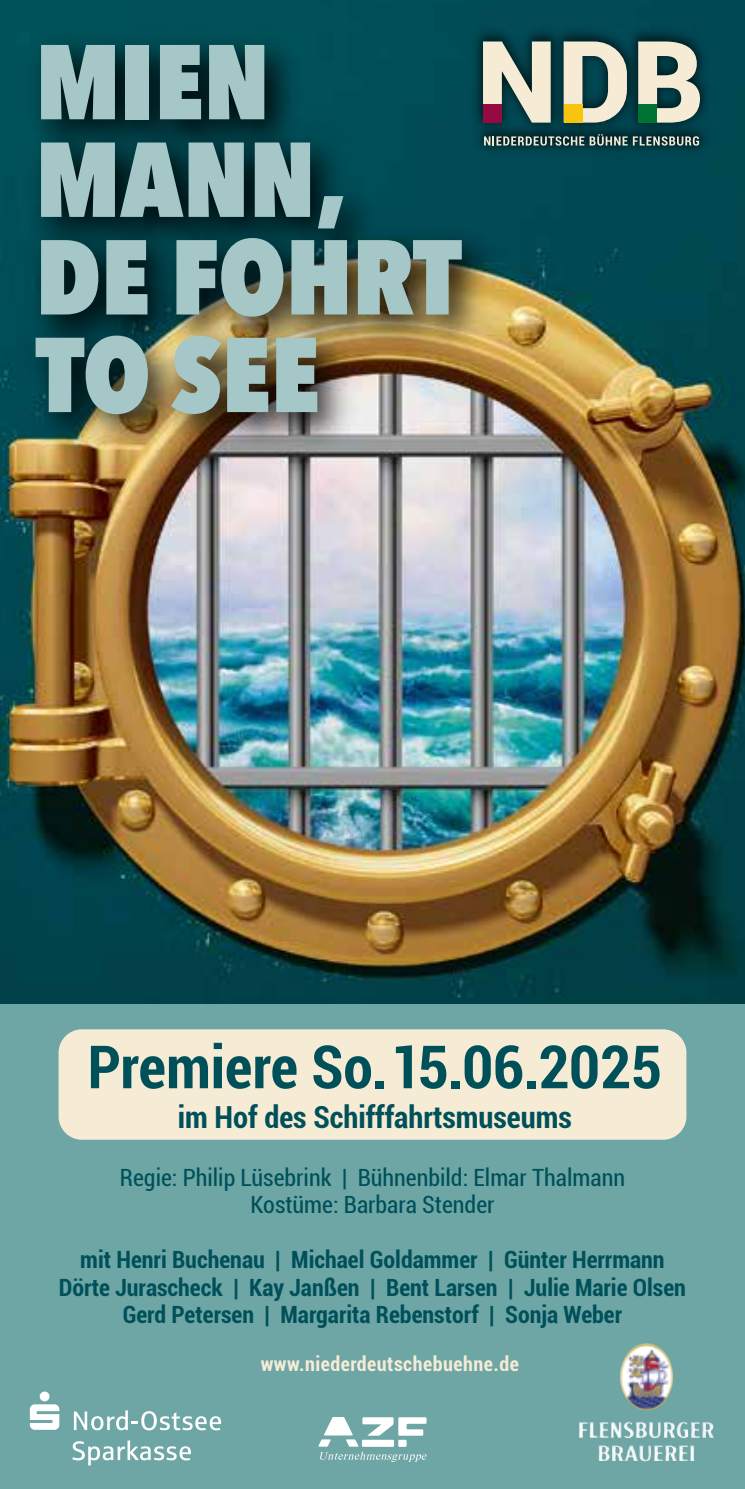
<style>
.page{position:relative;width:745px;height:1489px;background:#fff}
.page>*{position:absolute;margin:0;border:0;box-sizing:border-box;transform-origin:0 0}
.t1{font:800 105px/97.5px "Avenir Next Condensed";color:#a6c7c8}
.t2{font:700 condensed 59.5px "Roboto";letter-spacing:-.005em;color:#00505a}
.t3{font:700 condensed 30.25px "Roboto";color:#00505a}
.t4{font:700 condensed 23.75px/27.5px "Roboto";color:#00505a;text-align:center}
.t5{font:condensed 23.75px/27.5px "Roboto";color:#00505a;text-align:center}
.t6{font:700 condensed 20px "Roboto";letter-spacing:.025em;color:#f6ecd6}
</style>
<div class="page">
<img style="left:0;top:33px;width:744px;height:971px">
<div style="left:0;top:1004px;width:744px;height:484px;background:#6da6a5"></div>
<img style="left:619px;top:1343px;width:95px;height:95px">
<svg style="left:74px;top:1410px;width:147px;height:20px"></svg>
<svg style="left:72px;top:1440px;width:119px;height:25px"></svg>
<svg style="left:30px;top:1391px;width:29px;height:38px"></svg>
<div style="left:58px;top:1029px;width:628px;height:110px;background:#f6ecd6;border-radius:23px"></div>
<img style="left:600px;top:25px;width:118px;height:137px">
<svg style="left:600px;top:41px;width:26px;height:82px;background:#a0aca1"></svg>
<svg style="left:637px;top:41px;width:62px;height:82px;background:#aeb5a8"></svg>
<div style="left:637px;top:104px;width:19px;height:19px;background:#007233"></div>
<svg style="left:600px;top:134px;width:98px;height:12px"></svg>
<svg style="left:318px;top:1417px;width:108px;height:44px"></svg>
<img style="left:10px;top:5px;width:590px;height:825px">
<h1 class="t1" style="left:36px;top:32px;width:427px">MIEN<br>MANN,<br>DE FOHRT<br>TO SEE</h1>
<h2 class="t2" style="left:88px;top:1025px;width:575px">Premiere So. 15.06.2025</h2>
<p class="t3" style="left:178px;top:1095px;width:395px">im Hof des Schifffahrtsmuseums</p>
<p class="t5" style="left:120px;top:1162px;width:506px">Regie: Philip Lüsebrink | Bühnenbild: Elmar Thalmann<br>Kostüme: Barbara Stender</p>
<p class="t4" style="left:59px;top:1245px;width:628px">mit Henri Buchenau | Michael Goldammer | Günter Herrmann<br>Dörte Jurascheck | Kay Janßen | Bent Larsen | Julie Marie Olsen<br>Gerd Petersen | Margarita Rebenstorf | Sonja Weber</p>
<p class="t6" style="left:260px;top:1349px;width:259px">www.niederdeutschebuehne.de</p>
</div>
